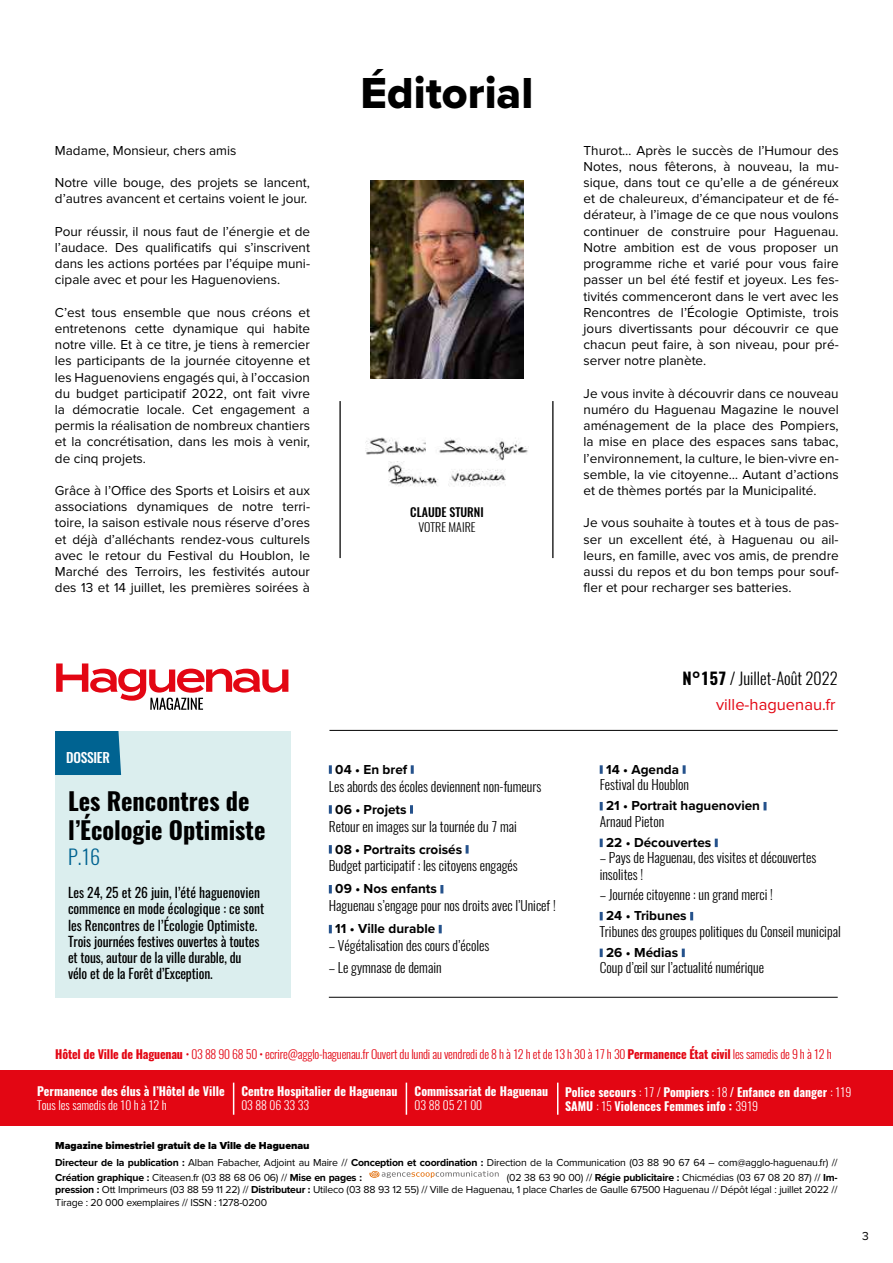
<style>
.page{position:relative;width:893px;height:1263px;background:#fff}
.page>*{position:absolute;margin:0;border:0;box-sizing:border-box;transform-origin:0 0}
.t1{font:45px "Proxima Nova Extrabld";color:#000}
.t2{font:700 24.3px/29.1px "Oswald";color:#000}
.t3{font:300 20.25px "Oswald";color:#006391}
.t4{font:300 16.5px "Oswald";color:#000}
.t5{font:16.5px "Proxima Nova";color:#e30613}
.t6{font:13.5px/16.2px "Proxima Nova";color:#000;text-align:justify}
.t7{font:300 13.5px/16.2px "Oswald";color:#000}
.t8{font:13.5px/16.2px "Oswald";color:#000}
.t9{font:700 13.5px "Proxima Nova";color:#000}
.t10{font:500 13.5px "Oswald";letter-spacing:-.02em;color:#fff}
.t11{font:700 12px/14.4px "Oswald";color:#fff}
.t12{font:300 12px "Oswald";letter-spacing:-.015em;color:#e30613}
.t13{font:300 12px "Oswald";color:#fff}
.t14{font:500 12px "Oswald";color:#000}
.t15{font:300 12px "Oswald";color:#000}
.t16{font:12px "Proxima Nova";color:#000}
.t17{font:10.5px/12.6px "Proxima Nova";letter-spacing:-.02em;color:#000}
.t18{font:700 10.5px "Proxima Nova";letter-spacing:-.02em;color:#000}
.s1{font-weight:700}
.s2{font-weight:300}
.s3{font-weight:400}
.s4{font-weight:900}
</style>
<div class="page">
<div style="left:55px;top:731px;width:236px;height:266px;background:#dbeeee"></div>
<svg style="left:369px;top:1171px;width:130px;height:7px"></svg>
<svg style="left:329px;top:765px;width:3px;height:9px"></svg>
<svg style="left:411px;top:765px;width:3px;height:9px"></svg>
<svg style="left:329px;top:805px;width:3px;height:9px"></svg>
<svg style="left:410px;top:805px;width:3px;height:9px"></svg>
<svg style="left:329px;top:845px;width:3px;height:8px"></svg>
<svg style="left:466px;top:845px;width:3px;height:8px"></svg>
<svg style="left:329px;top:885px;width:3px;height:8px"></svg>
<svg style="left:440px;top:885px;width:3px;height:8px"></svg>
<svg style="left:329px;top:925px;width:3px;height:8px"></svg>
<svg style="left:439px;top:925px;width:3px;height:8px"></svg>
<hr style="left:329px;top:730px;width:509px;height:1px;background:#000">
<hr style="left:329px;top:997px;width:509px;height:1px;background:#000">
<svg style="left:55px;top:663px;width:233px;height:112px"></svg>
<svg style="left:600px;top:765px;width:3px;height:9px"></svg>
<svg style="left:683px;top:765px;width:3px;height:9px"></svg>
<svg style="left:600px;top:802px;width:3px;height:8px"></svg>
<svg style="left:763px;top:802px;width:3px;height:8px"></svg>
<svg style="left:600px;top:839px;width:3px;height:8px"></svg>
<svg style="left:715px;top:839px;width:3px;height:8px"></svg>
<svg style="left:600px;top:912px;width:3px;height:8px"></svg>
<svg style="left:690px;top:912px;width:3px;height:8px"></svg>
<svg style="left:600px;top:948px;width:3px;height:9px"></svg>
<svg style="left:682px;top:948px;width:3px;height:9px"></svg>
<div style="left:0;top:1070px;width:893px;height:56px;background:#e30613"></div>
<hr style="left:233px;top:1082px;width:1px;height:33px;background:#fff">
<hr style="left:406px;top:1082px;width:1px;height:33px;background:#fff">
<hr style="left:557px;top:1082px;width:1px;height:33px;background:#fff">
<hr style="left:339px;top:401px;width:2px;height:157px;background:#000">
<img style="left:371px;top:180px;width:152px;height:198px">
<hr style="left:552px;top:401px;width:1px;height:157px;background:#000">
<img style="left:366px;top:437px;width:162px;height:24px">
<img style="left:388px;top:461px;width:118px;height:26px">
<p class="t6" style="left:55px;top:142px;width:183px">Madame, Monsieur, chers amis</p>
<p class="t6" style="left:55px;top:175px;width:257px">Notre ville bouge, des projets se lancent, d’autres avancent et certains voient le jour.</p>
<p class="t6" style="left:55px;top:223px;width:257px">Pour réussir, il nous faut de l’énergie et de l’audace. Des qualificatifs qui s’inscrivent dans les actions portées par l’équipe muni&shy;cipale avec et pour les Haguenoviens.</p>
<p class="t6" style="left:55px;top:304px;width:257px">C’est tous ensemble que nous créons et entretenons cette dynamique qui habite notre ville. Et à ce titre, je tiens à remercier les participants de la journée citoyenne et les Haguenoviens engagés qui, à l’occasion du budget participatif 2022, ont fait vivre la démocratie locale. Cet engagement a permis la réalisation de nombreux chantiers et la concrétisation, dans les mois à venir, de cinq projets.</p>
<p class="t6" style="left:55px;top:482px;width:257px">Grâce à l’Office des Sports et Loisirs et aux associations dynamiques de notre terri&shy;toire, la saison estivale nous réserve d’ores et déjà d’alléchants rendez-vous culturels avec le retour du Festival du Houblon, le Marché des Terroirs, les festivités autour des 13 et 14 juillet, les premières soirées à</p>
<h1 class="t1" style="left:361px;top:59px;width:174px">Éditorial</h1>
<p class="t14" style="left:410px;top:504px;width:75px">CLAUDE STURNI</p>
<p class="t15" style="left:418px;top:519px;width:59px">VOTRE MAIRE</p>
<p class="t6" style="left:584px;top:142px;width:257px">Thurot… Après le succès de l’Humour des Notes, nous fêterons, à nouveau, la mu&shy;sique, dans tout ce qu’elle a de généreux et de chaleureux, d’émancipateur et de fé&shy;dérateur, à l’image de ce que nous voulons continuer de construire pour Haguenau.<br>Notre ambition est de vous proposer un programme riche et varié pour vous faire passer un bel été festif et joyeux. Les fes&shy;tivités commenceront dans le vert avec les Rencontres de l’Écologie Optimiste, trois jours divertissants pour découvrir ce que chacun peut faire, à son niveau, pour pré&shy;server notre planète.</p>
<p class="t6" style="left:584px;top:385px;width:257px">Je vous invite à découvrir dans ce nouveau numéro du Haguenau Magazine le nouvel aménagement de la place des Pompiers, la mise en place des espaces sans tabac, l’environnement, la culture, le bien-vivre en&shy;semble, la vie citoyenne… Autant d’actions et de thèmes portés par la Municipalité.</p>
<p class="t6" style="left:584px;top:515px;width:257px">Je vous souhaite à toutes et à tous de pas&shy;ser un excellent été, à Haguenau ou ail&shy;leurs, en famille, avec vos amis, de prendre aussi du repos et du bon temps pour souf&shy;fler et pour recharger ses batteries.</p>
<p class="t10" style="left:66px;top:748px;width:45px">DOSSIER</p>
<h2 class="t2" style="left:68px;top:787px;width:199px">Les Rencontres de l’Écologie Optimiste</h2>
<h3 class="t3" style="left:68px;top:843px;width:34px">P.16</h3>
<p class="t8" style="left:68px;top:883px;width:198px">Les 24, 25 et 26 juin, l’été haguenovien commence en mode écologique : ce sont les Rencontres de l’Écologie Optimiste.<br>Trois journées festives ouvertes à toutes et tous, autour de la ville durable, du<br>vélo et de la Forêt d’Exception.</p>
<p class="t9" style="left:335px;top:759px;width:73px">04 • En bref</p>
<p class="t7" style="left:329px;top:778px;width:214px">Les abords des écoles deviennent non-fumeurs</p>
<p class="t9" style="left:335px;top:799px;width:73px">06 • Projets</p>
<p class="t7" style="left:329px;top:818px;width:190px">Retour en images sur la tournée du 7 mai</p>
<p class="t9" style="left:335px;top:839px;width:128px">08 • Portraits croisés</p>
<p class="t7" style="left:329px;top:858px;width:190px">Budget participatif : les citoyens engagés</p>
<p class="t9" style="left:335px;top:879px;width:103px">09 • Nos enfants</p>
<p class="t7" style="left:329px;top:898px;width:228px">Haguenau s’engage pour nos droits avec l’Unicef !</p>
<p class="t9" style="left:335px;top:919px;width:101px">11 • Ville durable</p>
<p class="t7" style="left:329px;top:938px;width:162px">– Végétalisation des cours d’écoles</p>
<p class="t7" style="left:329px;top:960px;width:114px">– Le gymnase de demain</p>
<p class="t4" style="left:683px;top:667px;width:157px"><span class="s1">N°157</span> / Juillet-Août 2022</p>
<p class="t5" style="left:716px;top:695px;width:121px">ville-haguenau.fr</p>
<p class="t9" style="left:606px;top:759px;width:75px">14 • Agenda</p>
<p class="t7" style="left:600px;top:776px;width:91px">Festival du Houblon</p>
<p class="t9" style="left:606px;top:796px;width:155px">21 • Portrait haguenovien</p>
<p class="t7" style="left:600px;top:813px;width:66px">Arnaud Pieton</p>
<p class="t9" style="left:606px;top:832px;width:107px">22 • Découvertes</p>
<p class="t7" style="left:600px;top:850px;width:218px">– Pays de Haguenau, des visites et découvertes insolites !</p>
<p class="t7" style="left:600px;top:886px;width:175px">– Journée citoyenne : un grand merci !</p>
<p class="t9" style="left:606px;top:906px;width:82px">24 • Tribunes</p>
<p class="t7" style="left:600px;top:923px;width:243px">Tribunes des groupes politiques du Conseil municipal</p>
<p class="t9" style="left:606px;top:942px;width:74px">26 • Médias</p>
<p class="t7" style="left:600px;top:960px;width:166px">Coup d’œil sur l’actualité numérique</p>
<p class="t12" style="left:55px;top:1046px;width:778px"><span class="s1">Hôtel de Ville de Haguenau</span> • 03 88 90 68 50 • ecrire@agglo-haguenau.fr Ouvert du lundi au vendredi de 8 h à 12 h et de 13 h 30 à 17 h 30 <span class="s1">Permanence État civil</span> les samedis de 9 h à 12 h</p>
<p class="t11" style="left:37px;top:1084px;width:189px">Permanence des élus à l’Hôtel de Ville</p>
<p class="t13" style="left:37px;top:1097px;width:131px">Tous les samedis de 10 h à 12 h</p>
<p class="t11" style="left:241px;top:1084px;width:158px">Centre Hospitalier de Haguenau</p>
<p class="t13" style="left:241px;top:1097px;width:69px">03 88 06 33 33</p>
<p class="t11" style="left:415px;top:1084px;width:135px">Commissariat de Haguenau</p>
<p class="t13" style="left:415px;top:1097px;width:69px">03 88 05 21 00</p>
<p class="t11" style="left:565px;top:1085px;width:288px">Police secours <span class="s2">: 17 /</span> Pompiers <span class="s2">: 18</span> <span class="s3">/</span> Enfance en danger <span class="s2">: 119<br></span>SAMU <span class="s2">: 15</span> Violences Femmes info : <span class="s2">3919</span></p>
<p class="t17" style="left:55px;top:1137px;width:784px;line-height:16.8px"><span class="s4">Magazine bimestriel gratuit de la Ville de Haguenau<br></span><span class="s1">Directeur de la publication :</span> Alban Fabacher, Adjoint au Maire // <span class="s1">Conception et coordination :</span> Direction de la Communication (03 88 90 67 64 – com@agglo-haguenau.fr) //</p>
<p class="t18" style="left:55px;top:1169px;width:308px">Création graphique : <span class="s3">Citeasen.fr (03 88 68 06 06) //</span> Mise en pages :</p>
<p class="t17" style="left:55px;top:1171px;width:784px;text-align:justify;text-indent:452px">(02 38 63 90 00) // <span class="s1">Régie publicitaire :</span> Chicmédias (03 67 08 20 87) // <span class="s1">Im&shy;pression :</span> Ott Imprimeurs (03 88 59 11 22) // <span class="s1">Distributeur :</span> Utileco (03 88 93 12 55) // Ville de Haguenau, 1 place Charles de Gaulle 67500 Haguenau // Dépôt légal : juillet 2022 // Tirage : 20 000 exemplaires // ISSN : 1278-0200</p>
<p class="t16" style="left:862px;top:1229px;width:8px">3</p>
</div>
